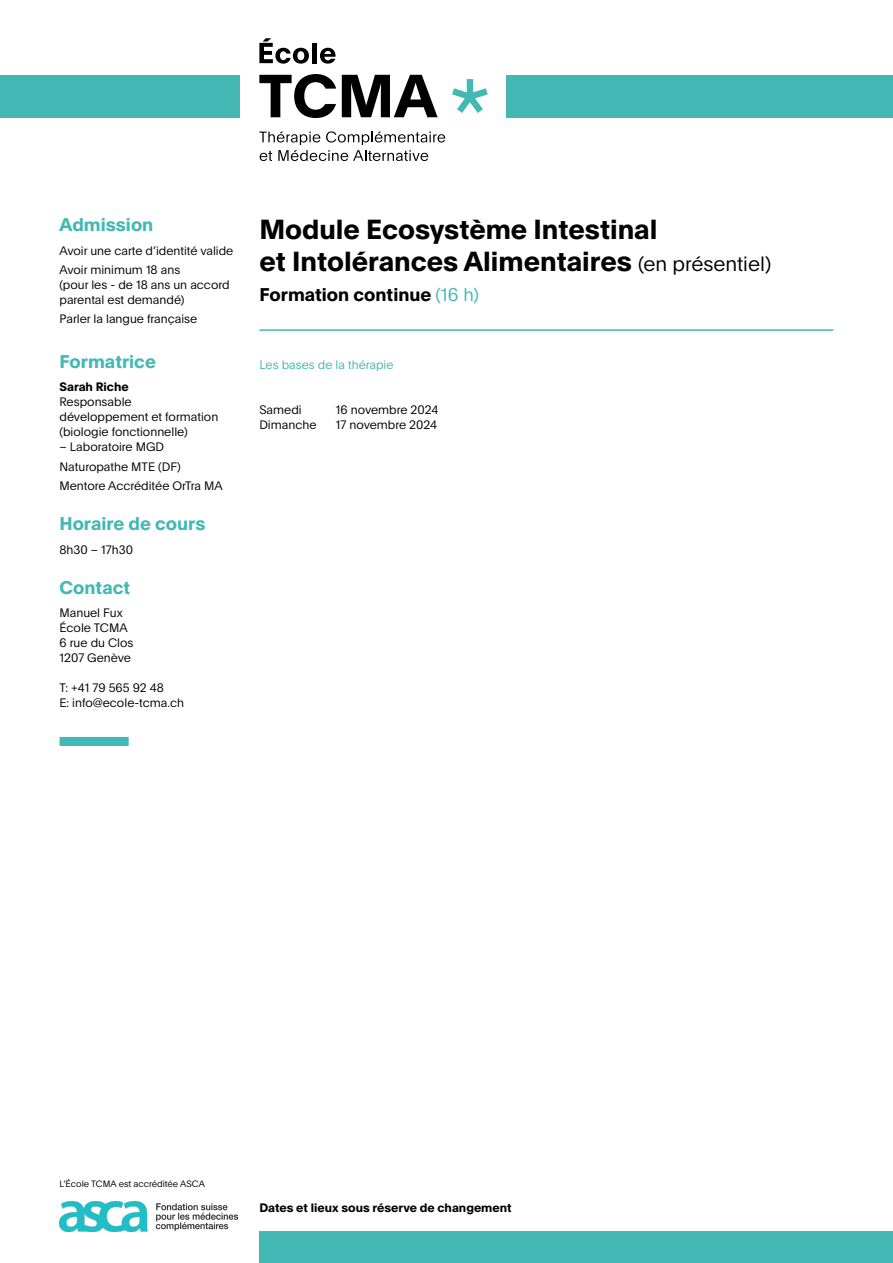
<style>
.page{position:relative;width:893px;height:1263px;background:#fff}
.page>*{position:absolute;margin:0;border:0;box-sizing:border-box;transform-origin:0 0}
.t1{font:700 27px/32.4px "Plain";color:#000}
.t2{font:700 18px "Plain";color:#43b8b4}
.t3{font:700 18px "Plain";color:#000}
.t4{font:300 12px/15px "Plain";color:#000}
.t5{font:700 12px "Plain";color:#000}
.t6{font:300 12px "Plain";color:#43b8b4}
.t7{font:300 9px "Plain";color:#000}
.s1{font-weight:300;font-size:20.25px}
.s2{font-weight:300;color:#43b8b4}
</style>
<div class="page">
<svg style="left:452px;top:79px;width:36px;height:34px"></svg>
<svg style="left:259px;top:74px;width:77px;height:44px"></svg>
<svg style="left:342px;top:75px;width:96px;height:42px"></svg>
<svg style="left:259px;top:38px;width:50px;height:26px"></svg>
<div style="left:312px;top:43px;width:5px;height:20px;background:#000"></div>
<svg style="left:320px;top:48px;width:16px;height:16px"></svg>
<svg style="left:259px;top:131px;width:186px;height:30px"></svg>
<div style="left:506px;top:75px;width:387px;height:42px;background:#43b8b4"></div>
<div style="left:0;top:75px;width:239px;height:42px;background:#43b8b4"></div>
<div style="left:259px;top:1231px;width:634px;height:32px;background:#43b8b4"></div>
<img style="left:60px;top:1201px;width:177px;height:30px">
<div style="left:60px;top:737px;width:69px;height:9px;background:#43b8b4"></div>
<hr style="left:259px;top:329px;width:574px;height:2px;background:#43b8b4">
<h2 class="t2" style="left:60px;top:212px;width:95px">Admission</h2>
<p class="t4" style="left:60px;top:240px;width:175px;line-height:19.2px">Avoir une carte d’identité valide<br>Avoir minimum 18 ans</p>
<p class="t4" style="left:60px;top:277px;width:172px">(pour les - de 18 ans un accord parental est demandé)</p>
<p class="t4" style="left:60px;top:311px;width:139px">Parler la langue française</p>
<h2 class="t2" style="left:60px;top:348px;width:98px">Formatrice</h2>
<p class="t5" style="left:60px;top:378px;width:71px">Sarah Riche</p>
<p class="t4" style="left:60px;top:394px;width:160px">Responsable développement et formation (biologie fonctionnelle)</p>
<p class="t4" style="left:60px;top:437px;width:165px;line-height:19.2px">– Laboratoire MGD<br>Naturopathe MTE (DF)<br>Mentore Accréditée OrTra MA</p>
<h2 class="t2" style="left:60px;top:511px;width:147px">Horaire de cours</h2>
<p class="t4" style="left:60px;top:541px;width:75px">8h30 – 17h30</p>
<h2 class="t2" style="left:60px;top:574px;width:72px">Contact</h2>
<p class="t4" style="left:60px;top:605px;width:76px">Manuel Fux<br>École TCMA<br>6 rue du Clos<br>1207 Genève</p>
<p class="t4" style="left:60px;top:680px;width:126px">T: +41 79 565 92 48<br>E: info@ecole-tcma.ch</p>
<h1 class="t1" style="left:259px;top:211px;width:513px">Module Ecosystème Intestinal<br>et Intolérances Alimentaires <span class="s1">(en présentiel)</span></h1>
<h2 class="t3" style="left:259px;top:282px;width:221px">Formation continue <span class="s2">(16 h)</span></h2>
<p class="t6" style="left:259px;top:356px;width:136px">Les bases de la thérapie</p>
<p class="t4" style="left:259px;top:401px;width:44px">Samedi</p>
<p class="t4" style="left:336px;top:401px;width:104px">16 novembre 2024</p>
<p class="t4" style="left:259px;top:416px;width:59px">Dimanche</p>
<p class="t4" style="left:336px;top:416px;width:103px">17 novembre 2024</p>
<p class="t7" style="left:60px;top:1177px;width:147px">L’École TCMA est accréditée ASCA</p>
<p class="t5" style="left:259px;top:1199px;width:254px">Dates et lieux sous réserve de changement</p>
</div>
